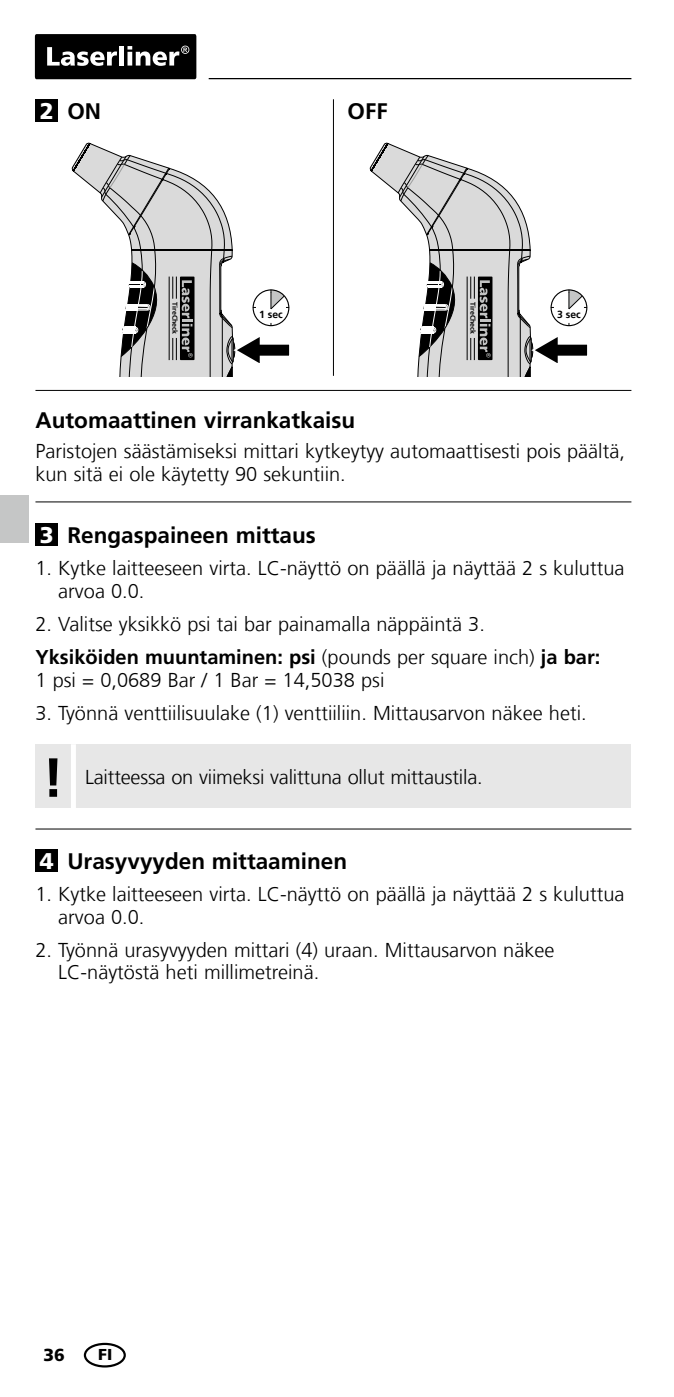
<style>
.page{position:relative;width:674px;height:1397px;background:#fff}
.page>*{position:absolute;margin:0;border:0;box-sizing:border-box;transform-origin:0 0}
.t1{font:700 55px "Frutiger LT Com";color:#000}
.t2{font:900 22.75px "Frutiger LT Com";color:#fff}
.t3{font:700 22.5px "Frutiger LT Com";color:#000}
.t4{font:300 20px/22.5px "Frutiger LT Com";color:#000}
.t5{font:900 17.5px "Frutiger LT Com";color:#000}
.t6{font:900 15.75px "Frutiger LT Com";color:#000}
.t7{font:700 10.25px "Frutiger LT Com";color:#000}
.t8{font:700 7px "Frutiger LT Com";color:#000}
.s1{font-weight:900;font-size:22.75px;color:#fff}
.s2{font-weight:700}
</style>
<div class="page">
<hr style="left:208px;top:78px;width:423px;height:1px;background:#000">
<div style="left:35px;top:34px;width:161px;height:45px;background:#000;border-radius:2px"></div>
<svg style="left:47px;top:47px;width:70px;height:19px"></svg>
<div style="left:119px;top:46px;width:5px;height:20px;background:#fff"></div>
<svg style="left:127px;top:46px;width:62px;height:20px"></svg>
<div style="left:35px;top:523px;width:23px;height:22px;background:#000"></div>
<div style="left:35px;top:99px;width:23px;height:23px;background:#000"></div>
<svg style="left:72px;top:143px;width:218px;height:233px"></svg>
<svg style="left:370px;top:143px;width:218px;height:233px"></svg>
<hr style="left:35px;top:390px;width:596px;height:1px;background:#000">
<hr style="left:35px;top:501px;width:596px;height:1px;background:#000">
<hr style="left:333px;top:99px;width:1px;height:277px;background:#000">
<hr style="left:35px;top:828px;width:596px;height:1px;background:#000">
<div style="left:35px;top:848px;width:23px;height:23px;background:#000"></div>
<div style="left:84px;top:1342px;width:42px;height:25px;border:2px solid #000;border-radius:50%"></div>
<div style="left:35px;top:744px;width:596px;height:64px;background:#e7e7e7"></div>
<div style="left:71px;top:744px;width:5px;height:64px;background:#fff"></div>
<div style="left:0;top:495px;width:28px;height:47px;background:#c5c6c6"></div>
<p class="t3" style="left:40px;top:98px;width:63px"><span class="s1">2</span> ON</p>
<p class="t3" style="left:347px;top:98px;width:42px">OFF</p>
<p class="t8" style="left:179px;top:302px;width:33px;rotate:90deg">TireCheck</p>
<p class="t8" style="left:477px;top:302px;width:33px;rotate:90deg">TireCheck</p>
<p class="t7" style="left:259px;top:308px;width:25px">1 sec</p>
<p class="t7" style="left:557px;top:308px;width:25px">3 sec</p>
<p class="t3" style="left:35px;top:407px;width:321px">Automaattinen virrankatkaisu</p>
<p class="t4" style="left:35px;top:440px;width:590px">Paristojen säästämiseksi mittari kytkeytyy automaattisesti pois päältä, kun sitä ei ole käytetty 90 sekuntiin.</p>
<p class="t2" style="left:40px;top:521px;width:15px">3</p>
<p class="t3" style="left:67px;top:522px;width:250px">Rengaspaineen mittaus</p>
<p class="t4" style="left:58px;top:557px;width:567px;text-indent:-23px">1. Kytke laitteeseen virta. LC-näyttö on päällä ja näyttää 2 s kuluttua arvoa 0.0.</p>
<p class="t4" style="left:35px;top:607px;width:566px;line-height:33.2px">2. Valitse yksikkö psi tai bar painamalla näppäintä 3.<br><span class="s2">Yksiköiden muuntaminen: psi</span> (pounds per square inch) <span class="s2">ja bar:</span></p>
<p class="t4" style="left:35px;top:668px;width:350px">1 psi = 0,0689 Bar / 1 Bar = 14,5038 psi</p>
<p class="t4" style="left:35px;top:701px;width:552px">3. Työnnä venttiilisuulake (1) venttiiliin. Mittausarvon näkee heti.</p>
<h1 class="t1" style="left:42px;top:745px;width:23px">!</h1>
<p class="t4" style="left:85px;top:765px;width:399px">Laitteessa on viimeksi valittuna ollut mittaustila.</p>
<p class="t2" style="left:40px;top:846px;width:15px">4</p>
<p class="t3" style="left:67px;top:847px;width:281px">Urasyvyyden mittaaminen</p>
<p class="t4" style="left:58px;top:882px;width:567px;text-indent:-23px">1. Kytke laitteeseen virta. LC-näyttö on päällä ja näyttää 2 s kuluttua arvoa 0.0.</p>
<p class="t4" style="left:58px;top:938px;width:497px;text-indent:-23px">2. Työnnä urasyvyyden mittari (4) uraan. Mittausarvon näkee<br>LC-näytöstä heti millimetreinä.</p>
<p class="t5" style="left:44px;top:1343px;width:23px">36</p>
<p class="t6" style="left:98px;top:1344px;width:16px">FI</p>
</div>
